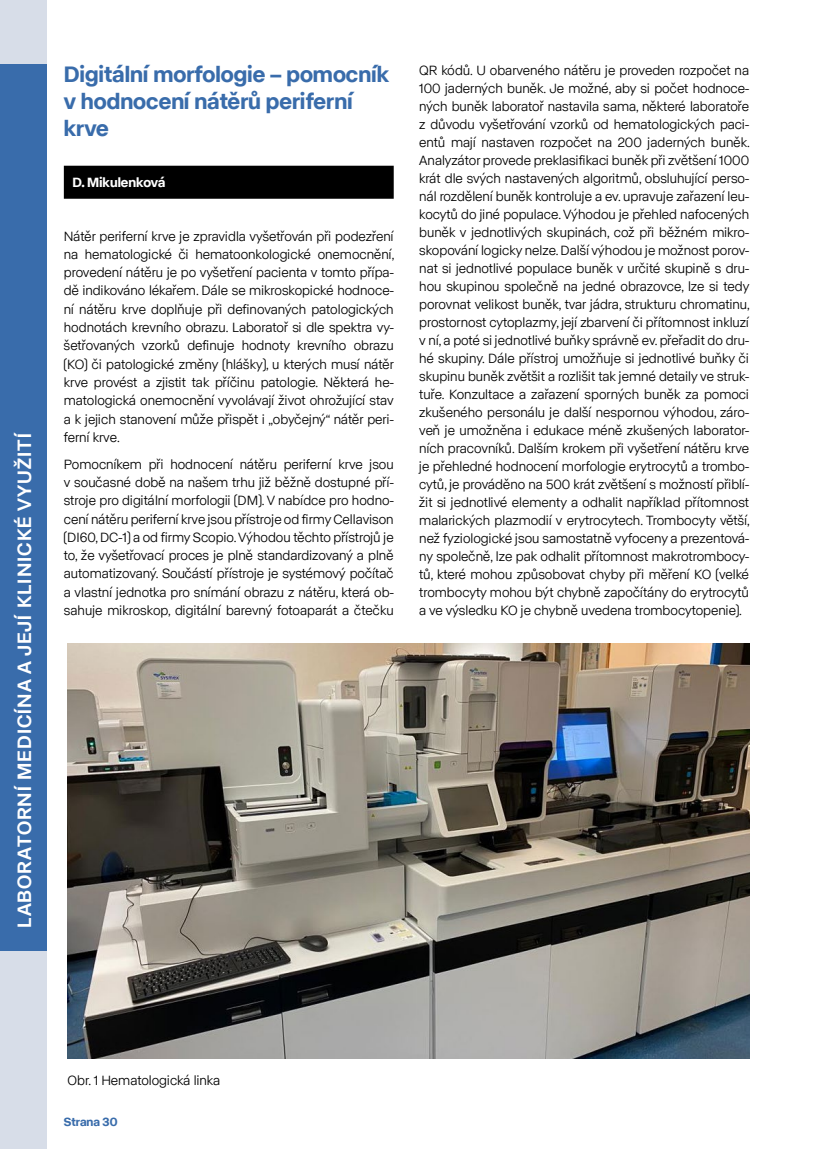
<style>
.page{position:relative;width:813px;height:1149px;background:#fff}
.page>*{position:absolute;margin:0;border:0;box-sizing:border-box;transform-origin:0 0}
.t1{font:700 22.5px/27.3px "ABC Normal";color:#396cab}
.t2{font:500 19.5px "ABC Normal";letter-spacing:.05em;color:#fff}
.t3{font:13.5px/18px "ABC Normal";color:#000;text-align:justify}
.t4{font:700 13.5px "ABC Normal";color:#fff}
.t5{font:700 12px "ABC Normal";color:#396cab}
</style>
<div class="page">
<div style="left:0;top:950px;width:47px;height:198px;background:#d7dde8"></div>
<div style="left:0;top:64px;width:47px;height:886px;background:#396cab"></div>
<div style="left:0;top:0;width:47px;height:64px;background:#d7dde8"></div>
<div style="left:64px;top:166px;width:329px;height:33px;background:#000"></div>
<img style="left:68px;top:643px;width:680px;height:414px">
<h2 class="t2" style="left:11px;top:927px;width:496px;rotate:-90deg">LABORATORNÍ MEDICÍNA A JEJÍ KLINICKÉ VYUŽITÍ</h2>
<h1 class="t1" style="left:64px;top:59px;width:327px">Digitální morfologie – pomocník v hodnocení nátěrů periferní krve</h1>
<p class="t4" style="left:72px;top:173px;width:95px">D. Mikulenková</p>
<p class="t3" style="left:64px;top:226px;width:332px">Nátěr periferní krve je zpravidla vyšetřován při podezření na hematologické či hematoonkologické onemocnění, provedení nátěru je po vyšetření pacienta v tomto přípa&shy;dě indikováno lékařem. Dále se mikroskopické hodnoce&shy;ní nátěru krve doplňuje při definovaných patologických hodnotách krevního obrazu. Laboratoř si dle spektra vy&shy;šetřovaných vzorků definuje hodnoty krevního obrazu (KO) či patologické změny (hlášky), u kterých musí nátěr krve provést a zjistit tak příčinu patologie. Některá he&shy;matologická onemocnění vyvolávají život ohrožující stav a k jejich stanovení může přispět i „obyčejný“ nátěr peri&shy;ferní krve.</p>
<p class="t3" style="left:64px;top:454px;width:331px">Pomocníkem při hodnocení nátěru periferní krve jsou v současné době na našem trhu již běžně dostupné pří&shy;stroje pro digitální morfologii (DM). V nabídce pro hodno&shy;cení nátěru periferní krve jsou přístroje od firmy Cellavison (DI60, DC-1) a od firmy Scopio. Výhodou těchto přístrojů je to, že vyšetřovací proces je plně standardizovaný a plně automatizovaný. Součástí přístroje je systémový počítač a vlastní jednotka pro snímání obrazu z nátěru, která ob&shy;sahuje mikroskop, digitální barevný fotoaparát a čtečku</p>
<p class="t3" style="left:419px;top:60px;width:332px">QR kódů. U obarveného nátěru je proveden rozpočet na 100 jaderných buněk. Je možné, aby si počet hodnoce&shy;ných buněk laboratoř nastavila sama, některé laboratoře z důvodu vyšetřování vzorků od hematologických paci&shy;entů mají nastaven rozpočet na 200 jaderných buněk.<br>Analyzátor provede preklasifikaci buněk při zvětšení 1000 krát dle svých nastavených algoritmů, obsluhující perso&shy;nál rozdělení buněk kontroluje a ev. upravuje zařazení leu&shy;kocytů do jiné populace. Výhodou je přehled nafocených buněk v jednotlivých skupinách, což při běžném mikro&shy;skopování logicky nelze. Další výhodou je možnost porov&shy;nat si jednotlivé populace buněk v určité skupině s dru&shy;hou skupinou společně na jedné obrazovce, lze si tedy porovnat velikost buněk, tvar jádra, strukturu chromatinu, prostornost cytoplazmy, její zbarvení či přítomnost inkluzí v ní, a poté si jednotlivé buňky správně ev. přeřadit do dru&shy;hé skupiny. Dále přístroj umožňuje si jednotlivé buňky či skupinu buněk zvětšit a rozlišit tak jemné detaily ve struk&shy;tuře. Konzultace a zařazení sporných buněk za pomoci zkušeného personálu je další nespornou výhodou, záro&shy;veň je umožněna i edukace méně zkušených laborator&shy;ních pracovníků. Dalším krokem při vyšetření nátěru krve je přehledné hodnocení morfologie erytrocytů a trombo&shy;cytů, je prováděno na 500 krát zvětšení s možností přiblí&shy;žit si jednotlivé elementy a odhalit například přítomnost malarických plazmodií v erytrocytech. Trombocyty větší, než fyziologické jsou samostatně vyfoceny a prezentová&shy;ny společně, lze pak odhalit přítomnost makrotrombocy&shy;tů, které mohou způsobovat chyby při měření KO (velké trombocyty mohou být chybně započítány do erytrocytů a ve výsledku KO je chybně uvedena trombocytopenie).</p>
<p class="t3" style="left:68px;top:1070px;width:154px">Obr. 1 Hematologická linka</p>
<p class="t5" style="left:64px;top:1112px;width:55px">Strana 30</p>
</div>
